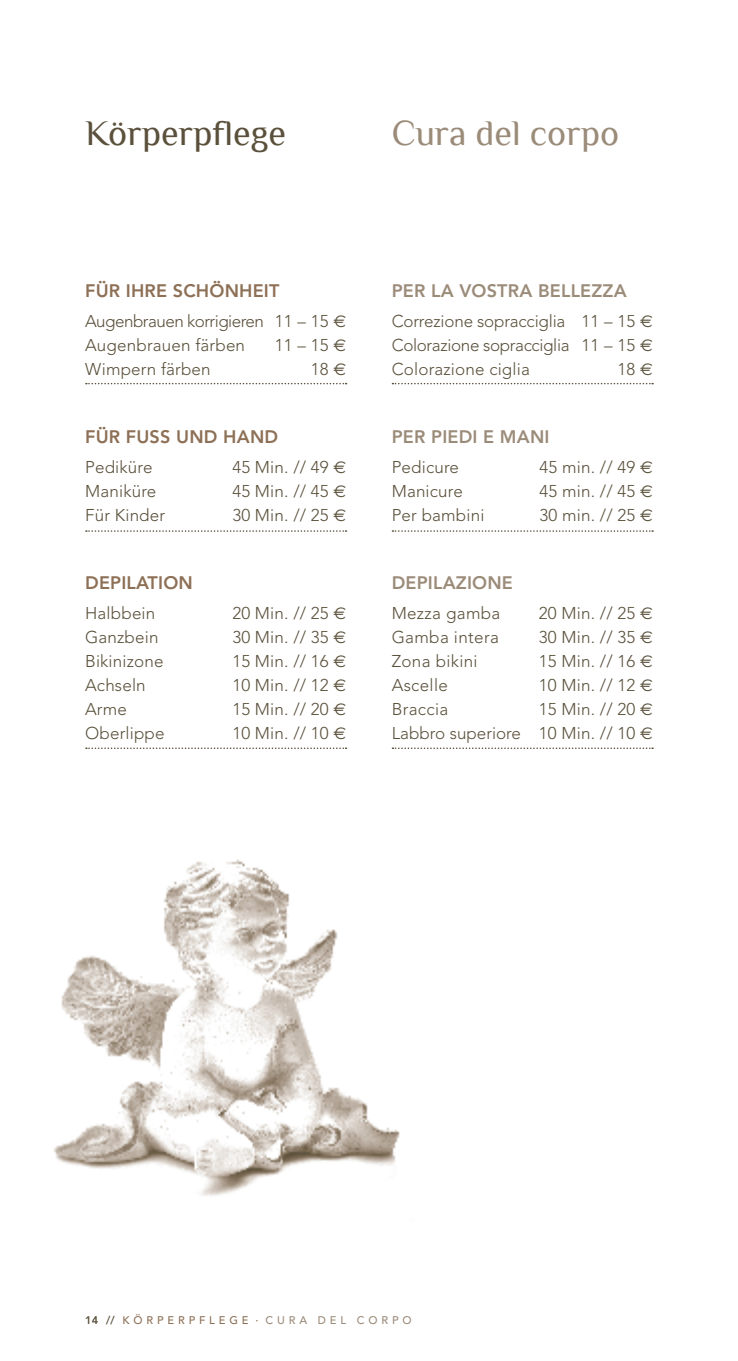
<style>
.page{position:relative;width:738px;height:1361px;background:#fff}
.page>*{position:absolute;margin:0;border:0;box-sizing:border-box;transform-origin:0 0}
.t1{font:36px "Philosopher";color:#5a503b}
.t2{font:36px "Philosopher";color:#9b8b79}
.t3{font:800 18px "Avenir";letter-spacing:.01em;color:#9b8b79}
.t4{font:800 18px "Avenir";letter-spacing:.01em;color:#8d7056}
.t5{font:300 17px/24px "Avenir";letter-spacing:.01em;color:#5a503b;text-align:justify}
.t6{font:300 17px/24px "Avenir";letter-spacing:-.03em;color:#5a503b}
.t7{font:500 11px "Avenir";letter-spacing:.35em;color:#8d7056}
.s1{font-family:"Euro Sans";font-weight:400}
.s2{font-weight:800;color:#5a503b}
.s3{color:#9b8b79}
</style>
<div class="page">
<svg style="left:86px;top:383px;width:260px;height:1px"></svg>
<svg style="left:86px;top:530px;width:260px;height:2px"></svg>
<svg style="left:86px;top:747px;width:260px;height:2px"></svg>
<svg style="left:392px;top:383px;width:260px;height:1px"></svg>
<svg style="left:392px;top:530px;width:260px;height:2px"></svg>
<svg style="left:392px;top:747px;width:260px;height:2px"></svg>
<img style="left:53px;top:859px;width:347px;height:337px">
<h1 class="t1" style="left:85px;top:114px;width:202px">Körperpflege</h1>
<h1 class="t2" style="left:391px;top:114px;width:229px">Cura del corpo</h1>
<p class="t4" style="left:85px;top:280px;width:196px">FÜR IHRE SCHÖNHEIT</p>
<p class="t6" style="left:85px;top:309px;width:262px">Augenbrauen korrigieren 11 – 15 <span class="s1">€<br></span>Augenbrauen färben</p>
<p class="t5" style="left:275px;top:333px;width:73px">11 – 15 <span class="s1">€</span></p>
<p class="t5" style="left:85px;top:357px;width:127px">Wimpern färben</p>
<p class="t5" style="left:310px;top:357px;width:37px">18 <span class="s1">€</span></p>
<p class="t4" style="left:85px;top:426px;width:194px">FÜR FUSS UND HAND</p>
<p class="t5" style="left:85px;top:455px;width:69px">Pediküre</p>
<p class="t5" style="left:232px;top:455px;width:115px">45 Min. // 49 <span class="s1">€</span></p>
<p class="t5" style="left:85px;top:479px;width:73px">Maniküre</p>
<p class="t5" style="left:232px;top:479px;width:115px">45 Min. // 45 <span class="s1">€</span></p>
<p class="t5" style="left:85px;top:503px;width:81px">Für Kinder</p>
<p class="t5" style="left:232px;top:503px;width:115px">30 Min. // 25 <span class="s1">€</span></p>
<p class="t4" style="left:85px;top:572px;width:109px">DEPILATION</p>
<p class="t5" style="left:85px;top:601px;width:72px">Halbbein</p>
<p class="t5" style="left:232px;top:601px;width:115px">20 Min. // 25 <span class="s1">€</span></p>
<p class="t5" style="left:85px;top:625px;width:75px">Ganzbein</p>
<p class="t5" style="left:232px;top:625px;width:115px">30 Min. // 35 <span class="s1">€</span></p>
<p class="t5" style="left:85px;top:649px;width:80px">Bikinizone</p>
<p class="t5" style="left:232px;top:649px;width:115px">15 Min. // 16 <span class="s1">€</span></p>
<p class="t5" style="left:85px;top:673px;width:62px">Achseln</p>
<p class="t5" style="left:232px;top:673px;width:115px">10 Min. // 12 <span class="s1">€</span></p>
<p class="t5" style="left:85px;top:697px;width:43px">Arme</p>
<p class="t5" style="left:232px;top:697px;width:115px">15 Min. // 20 <span class="s1">€</span></p>
<p class="t5" style="left:85px;top:721px;width:81px">Oberlippe</p>
<p class="t5" style="left:232px;top:721px;width:115px">10 Min. // 10 <span class="s1">€</span></p>
<p class="t3" style="left:391px;top:280px;width:236px">PER LA VOSTRA BELLEZZA</p>
<p class="t5" style="left:391px;top:309px;width:262px">Correzione sopracciglia 11 – 15 <span class="s1">€ </span>Colorazione sopracciglia 11 – 15 <span class="s1">€ </span>Colorazione ciglia</p>
<p class="t5" style="left:617px;top:357px;width:37px">18 <span class="s1">€</span></p>
<p class="t3" style="left:391px;top:426px;width:159px">PER PIEDI E MANI</p>
<p class="t5" style="left:391px;top:455px;width:69px">Pedicure</p>
<p class="t5" style="left:539px;top:455px;width:115px">45 min. // 49 <span class="s1">€</span></p>
<p class="t5" style="left:391px;top:479px;width:73px">Manicure</p>
<p class="t5" style="left:539px;top:479px;width:115px">45 min. // 45 <span class="s1">€</span></p>
<p class="t5" style="left:391px;top:503px;width:94px">Per bambini</p>
<p class="t5" style="left:539px;top:503px;width:115px">30 min. // 25 <span class="s1">€</span></p>
<p class="t3" style="left:391px;top:572px;width:123px">DEPILAZIONE</p>
<p class="t5" style="left:391px;top:601px;width:110px">Mezza gamba</p>
<p class="t5" style="left:538px;top:601px;width:115px">20 Min. // 25 <span class="s1">€</span></p>
<p class="t5" style="left:391px;top:625px;width:109px">Gamba intera</p>
<p class="t5" style="left:538px;top:625px;width:115px">30 Min. // 35 <span class="s1">€</span></p>
<p class="t5" style="left:391px;top:649px;width:87px">Zona bikini</p>
<p class="t5" style="left:538px;top:649px;width:115px">15 Min. // 16 <span class="s1">€</span></p>
<p class="t5" style="left:391px;top:673px;width:58px">Ascelle</p>
<p class="t5" style="left:538px;top:673px;width:115px">10 Min. // 12 <span class="s1">€</span></p>
<p class="t5" style="left:391px;top:697px;width:58px">Braccia</p>
<p class="t5" style="left:391px;top:697px;width:262px;text-align:right">15 Min. // 20 <span class="s1">€<br></span>Labbro superiore 10 Min. // 10 <span class="s1">€</span></p>
<p class="t7" style="left:85px;top:1314px;width:328px"><span class="s2">14 //</span> KÖRPERPFLEGE · <span class="s3">CURA DEL CORPO</span></p>
</div>
